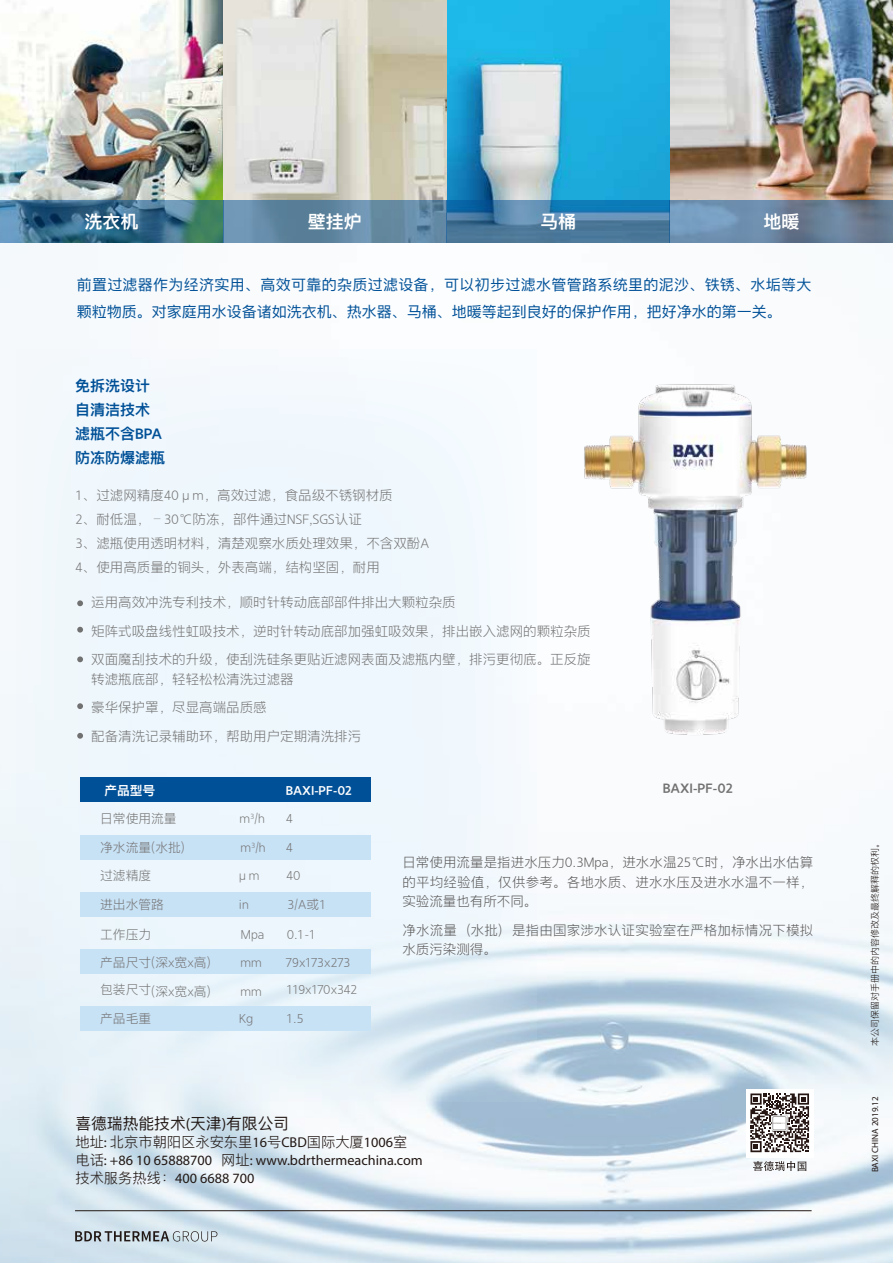
<style>
.page{position:relative;width:893px;height:1263px;background:#fff}
.page>*{position:absolute;margin:0;border:0;box-sizing:border-box;transform-origin:0 0}
.t1{font:18px "DF Qing Gothic SC24 W7";color:#fff}
.t2{font:15.75px "DF King Gothic SC24";color:#221815}
.t3{font:15px/27px "DF Qing Gothic SC24 W5";letter-spacing:.02em;color:#005097}
.t4{font:15px/24px "DF Qing Gothic SC24 W7";color:#005097}
.t5{font:14.25px/18px "Myriad Pro";color:#221815}
.t6{font:300 14.25px "DF King Gothic SC24";color:#221815}
.t7{font:13.5px/28.5px "DF Qing Gothic SC24 W3";color:#727171}
.t8{font:13.5px/19.5px "DF Qing Gothic SC24 W3";letter-spacing:.015em;color:#595757;text-align:justify}
.t9{font:13.5px "DF Qing Gothic SC24 W7";letter-spacing:-.01em;color:#727171}
.t10{font:12.75px "DF Qing Gothic SC24 W3";color:#727171}
.t11{font:12.75px "DF Qing Gothic SC24 W3";letter-spacing:-.055em;color:#727171}
.t12{font:12.75px "DF Qing Gothic SC24 W7";color:#fff}
.t13{font:300 9px "DF King Gothic SC24";color:#221815}
.t14{font:9px "Myriad Pro";color:#221815}
.s1{font-family:"Adobe Song Std";font-weight:300}
.s2{font-family:"Myriad Pro"}
.s3{font-family:"Myriad Pro";font-weight:400}
.s4{font-family:"DF King Gothic SC24";font-weight:300}
</style>
<div class="page">
<img style="left:0;top:0;width:893px;height:201px">
<svg style="left:0;top:201px;width:223px;height:42px;background:#396f86"></svg>
<svg style="left:223px;top:201px;width:223px;height:42px;background:#6389a5"></svg>
<svg style="left:446px;top:201px;width:224px;height:42px;background:#437ba3"></svg>
<svg style="left:670px;top:201px;width:223px;height:42px;background:#6c86a2"></svg>
<div style="left:17px;top:349px;width:520px;height:753px;background:#eaf6fd"></div>
<img style="left:537px;top:364px;width:300px;height:404px">
<svg style="left:75px;top:1231px;width:142px;height:10px"></svg>
<hr style="left:75px;top:1210px;width:737px;height:1px;background:#221815">
<svg style="left:753px;top:1161px;width:53px;height:10px"></svg>
<svg style="left:750px;top:1093px;width:59px;height:59px"></svg>
<svg style="left:77px;top:600px;width:6px;height:6px"></svg>
<svg style="left:77px;top:627px;width:6px;height:6px"></svg>
<svg style="left:77px;top:656px;width:6px;height:6px"></svg>
<svg style="left:77px;top:703px;width:6px;height:6px"></svg>
<svg style="left:77px;top:733px;width:6px;height:6px"></svg>
<div style="left:81px;top:778px;width:290px;height:24px;background:#005097"></div>
<div style="left:81px;top:835px;width:290px;height:24px;background:#c7e1f5"></div>
<div style="left:81px;top:892px;width:290px;height:24px;background:#c7e1f5"></div>
<div style="left:81px;top:949px;width:290px;height:24px;background:#c7e1f5"></div>
<div style="left:81px;top:1006px;width:290px;height:24px;background:#c7e1f5"></div>
<h1 class="t1" style="left:85px;top:211px;width:56px">洗衣机</h1>
<h1 class="t1" style="left:308px;top:211px;width:55px">壁挂炉</h1>
<h1 class="t1" style="left:540px;top:211px;width:37px">马桶</h1>
<h1 class="t1" style="left:763px;top:211px;width:37px">地暖</h1>
<p class="t3" style="left:77px;top:272px;width:736px">前置过滤器作为经济实用、高效可靠的杂质过滤设备，可以初步过滤水管管路系统里的泥沙、铁锈、水垢等大颗粒物质。对家庭用水设备诸如洗衣机、热水器、马桶、地暖等起到良好的保护作用，把好净水的第一关。</p>
<p class="t4" style="left:75px;top:374px;width:91px">免拆洗设计自清洁技术滤瓶不含BPA防冻防爆滤瓶</p>
<p class="t7" style="left:75px;top:483px;width:356px;line-height:24px">1、过滤网精度40μm，高效过滤，食品级不锈钢材质<br>2、耐低温，<span class="s1">﹣</span>30℃防冻，部件通过NSF,SGS认证<br>3、滤瓶使用透明材料，清楚观察水质处理效果，不含双酚A<br>4、使用高质量的铜头，外表高端，结构坚固，耐用</p>
<p class="t7" style="left:91px;top:588px;width:501px">运用高效冲洗专利技术，顺时针转动底部部件排出大颗粒杂质<br>矩阵式吸盘线性虹吸技术，逆时针转动底部加强虹吸效果，排出嵌入滤网的颗粒杂质双面魔刮技术的升级，使刮洗硅条更贴近滤网表面及滤瓶内壁，排污更彻底。正反旋</p>
<p class="t7" style="left:91px;top:664px;width:272px">转滤瓶底部，轻轻松松清洗过滤器<br>豪华保护罩，尽显高端品质感<br>配备清洗记录辅助环，帮助用户定期清洗排污</p>
<p class="t12" style="left:104px;top:783px;width:52px">产品型号</p>
<p class="t12" style="left:286px;top:783px;width:68px">BAXI-PF-02</p>
<p class="t10" style="left:100px;top:811px;width:78px">日常使用流量</p>
<p class="t10" style="left:239px;top:811px;width:27px">m<sup>3</sup>/h</p>
<p class="t10" style="left:286px;top:811px;width:9px">4</p>
<p class="t10" style="left:100px;top:840px;width:95px">净水流量(水批）</p>
<p class="t10" style="left:240px;top:840px;width:27px">m<sup>3</sup>/h</p>
<p class="t10" style="left:286px;top:840px;width:9px">4</p>
<p class="t10" style="left:100px;top:868px;width:52px">过滤精度</p>
<p class="t10" style="left:236px;top:868px;width:25px">μm</p>
<p class="t10" style="left:286px;top:868px;width:16px">40</p>
<p class="t10" style="left:100px;top:897px;width:65px">进出水管路</p>
<p class="t10" style="left:239px;top:897px;width:11px">in</p>
<p class="t10" style="left:287px;top:897px;width:41px">3/A或1</p>
<p class="t10" style="left:100px;top:927px;width:52px">工作压力</p>
<p class="t10" style="left:241px;top:927px;width:25px">Mpa</p>
<p class="t10" style="left:287px;top:927px;width:31px">0.1-1</p>
<p class="t10" style="left:100px;top:955px;width:112px">产品尺寸(深x宽x高)</p>
<p class="t10" style="left:241px;top:955px;width:23px">mm</p>
<p class="t11" style="left:285px;top:955px;width:67px">79x173x273</p>
<p class="t10" style="left:100px;top:984px;width:112px">包装尺寸(深x宽x高)</p>
<p class="t10" style="left:241px;top:984px;width:23px">mm</p>
<p class="t11" style="left:286px;top:982px;width:73px">119x170x342</p>
<p class="t10" style="left:100px;top:1011px;width:52px">产品毛重</p>
<p class="t10" style="left:239px;top:1011px;width:15px">Kg</p>
<p class="t10" style="left:286px;top:1011px;width:19px">1.5</p>
<p class="t9" style="left:663px;top:780px;width:72px">BAXI-PF-02</p>
<p class="t8" style="left:402px;top:853px;width:412px">日常使用流量是指进水压力0.3Mpa，进水水温25℃时，净水出水估算的平均经验值，仅供参考。各地水质、进水水压及进水水温不一样，实验流量也有所不同。</p>
<p class="t8" style="left:402px;top:920px;width:412px">净水流量（水批）是指由国家涉水认证实验室在严格加标情况下模拟水质污染测得。</p>
<p class="t2" style="left:75px;top:1115px;width:215px">喜德瑞热能技术<span class="s2">(</span>天津<span class="s2">)</span>有限公司</p>
<p class="t6" style="left:75px;top:1134px;width:333px">地址<span class="s3">:</span> 北京市朝阳区永安东里<span class="s3">16</span>号<span class="s3">CBD</span>国际大厦<span class="s3">1006</span>室</p>
<p class="t5" style="left:75px;top:1151px;width:349px"><span class="s4">电话</span>: +86 10 65888700 <span class="s4">网址</span>: www.bdrthermeachina.com<span class="s4">技术服务热线：</span>400 6688 700</p>
<p class="t13" style="left:870px;top:1046px;width:209px;rotate:-90deg">本公司保留对手册中的内容修改及最终解释的权利。</p>
<p class="t14" style="left:870px;top:1172px;width:77px;rotate:-90deg">BAXI CHINA 2019.12</p>
</div>
